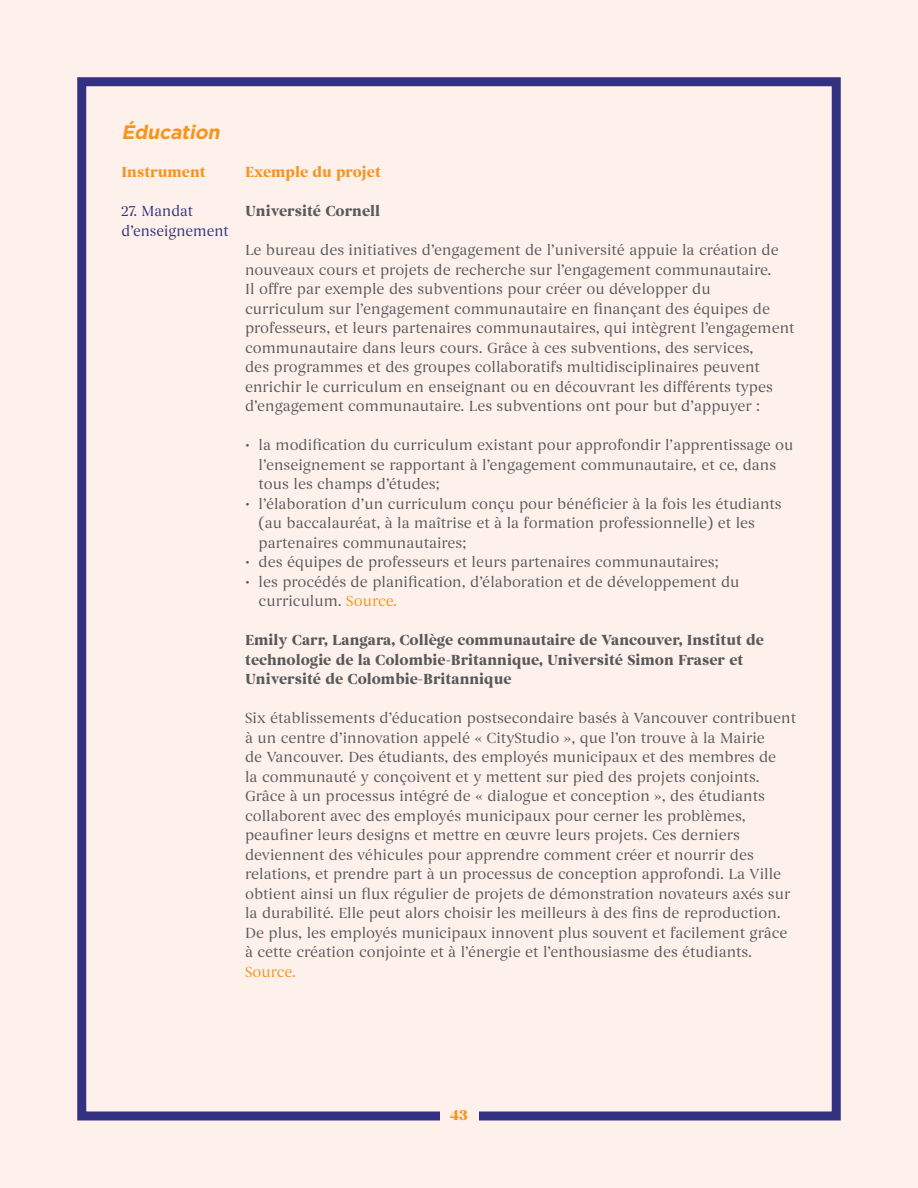
<style>
.page{position:relative;width:918px;height:1188px;background:#fef1eb}
.page>*{position:absolute;margin:0;border:0;box-sizing:border-box;transform-origin:0 0}
.t1{font:italic 700 19.5px "Gotham";color:#f7941e}
.t2{font:15px/19.5px "Begum";color:#58595b}
.t3{font:700 15px/19.5px "Begum";color:#58595b}
.t4{font:700 15px "Begum";color:#f7941e}
.t5{font:15px/19.5px "Begum";color:#333181;scale:.96 1}
.t6{font:15px "Begum";color:#f7941e}
.s1{color:#f7941e}
</style>
<div class="page">
<div style="left:77px;top:77px;width:764px;height:1043px;border:9px solid #333181"></div>
<div style="left:440px;top:1096px;width:39px;height:39px;background:#fef1eb"></div>
<h1 class="t1" style="left:122px;top:121px;width:104px">Éducation</h1>
<p class="t4" style="left:121px;top:163px;width:86px">Instrument</p>
<p class="t5" style="left:122px;top:202px;width:113px">27. Mandat d’enseignement</p>
<p class="t4" style="left:245px;top:163px;width:137px">Exemple du projet</p>
<p class="t3" style="left:245px;top:202px;width:137px">Université Cornell</p>
<p class="t2" style="left:245px;top:241px;width:551px">Le bureau des initiatives d’engagement de l’université appuie la création de nouveaux cours et projets de recherche sur l’engagement communautaire.<br>Il offre par exemple des subventions pour créer ou développer du<br>curriculum sur l’engagement communautaire en finançant des équipes de professeurs, et leurs partenaires communautaires, qui intègrent l’engagement communautaire dans leurs cours. Grâce à ces subventions, des services,<br>des programmes et des groupes collaboratifs multidisciplinaires peuvent enrichir le curriculum en enseignant ou en découvrant les différents types d’engagement communautaire. Les subventions ont pour but d’appuyer :</p>
<p class="t2" style="left:259px;top:436px;width:536px;text-indent:-13px">• la modification du curriculum existant pour approfondir l’apprentissage ou l’enseignement se rapportant à l’engagement communautaire, et ce, dans tous les champs d’études;</p>
<p class="t2" style="left:259px;top:494px;width:525px;text-indent:-13px">• l’élaboration d’un curriculum conçu pour bénéficier à la fois les étudiants (au baccalauréat, à la maîtrise et à la formation professionnelle) et les partenaires communautaires;</p>
<p class="t2" style="left:245px;top:553px;width:475px">• des équipes de professeurs et leurs partenaires communautaires;</p>
<p class="t2" style="left:259px;top:572px;width:483px;text-indent:-13px">• les procédés de planification, d’élaboration et de développement du curriculum. <span class="s1">Source.</span></p>
<p class="t3" style="left:245px;top:631px;width:521px">Emily Carr, Langara, Collège communautaire de Vancouver, Institut de technologie de la Colombie-Britannique, Université Simon Fraser et<br>Université de Colombie-Britannique</p>
<p class="t2" style="left:245px;top:709px;width:552px">Six établissements d’éducation postsecondaire basés à Vancouver contribuent à un centre d’innovation appelé « CityStudio », que l’on trouve à la Mairie<br>de Vancouver. Des étudiants, des employés municipaux et des membres de<br>la communauté y conçoivent et y mettent sur pied des projets conjoints.<br>Grâce à un processus intégré de « dialogue et conception », des étudiants collaborent avec des employés municipaux pour cerner les problèmes, peaufiner leurs designs et mettre en œuvre leurs projets. Ces derniers deviennent des véhicules pour apprendre comment créer et nourrir des relations, et prendre part à un processus de conception approfondi. La Ville obtient ainsi un flux régulier de projets de démonstration novateurs axés sur la durabilité. Elle peut alors choisir les meilleurs à des fins de reproduction.<br>De plus, les employés municipaux innovent plus souvent et facilement grâce à cette création conjointe et à l’énergie et l’enthousiasme des étudiants.</p>
<p class="t6" style="left:245px;top:963px;width:52px">Source.</p>
<p class="t4" style="left:450px;top:1106px;width:19px">43</p>
</div>
